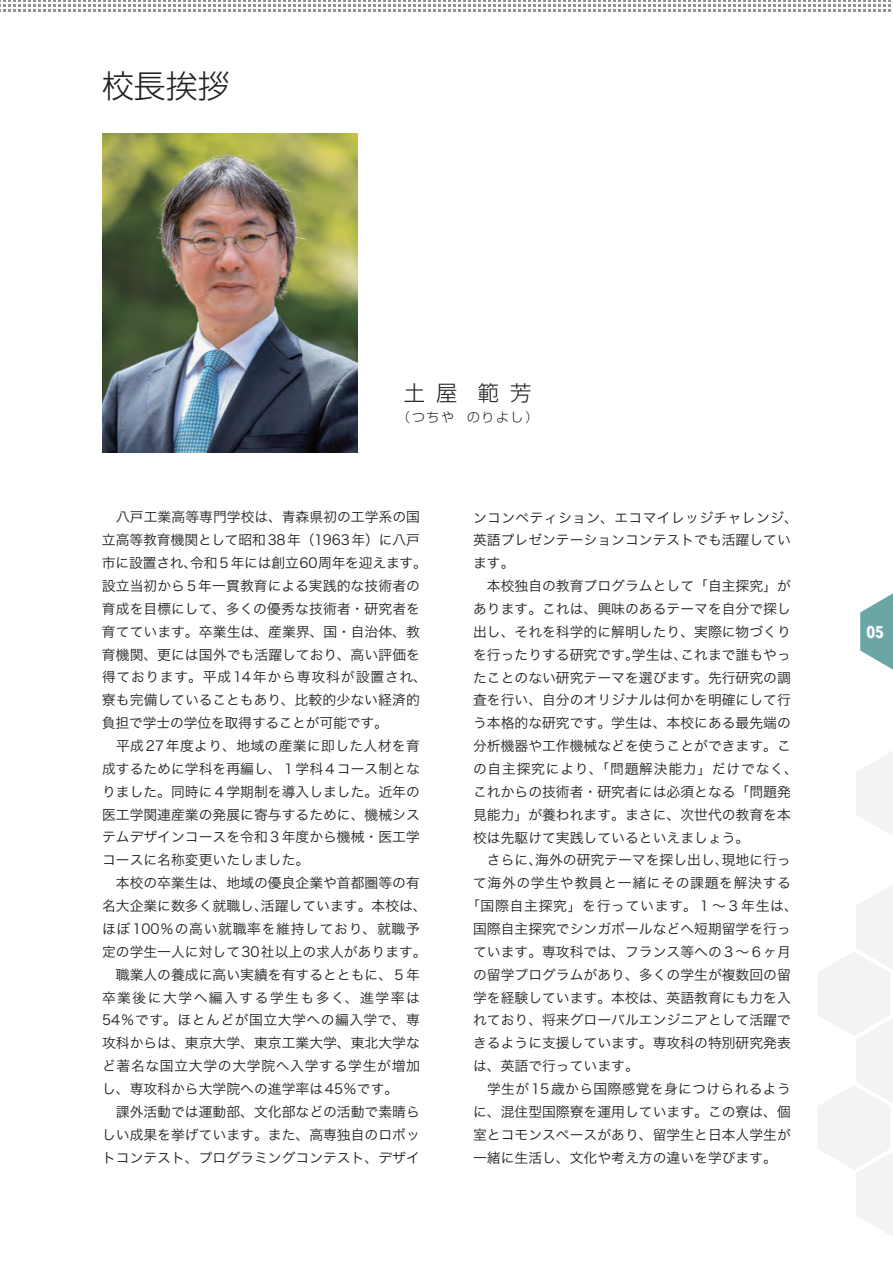
<style>
.page{position:relative;width:893px;height:1263px;background:#fff}
.page>*{position:absolute;margin:0;border:0;box-sizing:border-box;transform-origin:0 0}
.t1{font:300 31.95px "Shin Go Pro";color:#231f20}
.t2{font:300 21.3px "Shin Go Pro";color:#231f20}
.t3{font:italic 700 16.95px "Avenir Next Condensed";color:#fff}
.t4{font:13.8px/22.8px "Hira Kaku Pro W3";color:#231f20}
.t5{font:13.8px "Hira Kaku Pro W3";letter-spacing:.05em;color:#231f20}
.t6{font:13.8px "Hira Kaku Pro W3";letter-spacing:.025em;color:#231f20}
.t7{font:13.8px "Hira Kaku Pro W3";letter-spacing:.055em;color:#231f20}
.t8{font:13.8px "Hira Kaku Pro W3";letter-spacing:.02em;color:#231f20}
.t9{font:300 12.75px "Shin Go Pro";letter-spacing:.14em;color:#231f20}
</style>
<div class="page">
<svg style="left:856px;top:752px;width:37px;height:83px"></svg>
<svg style="left:817px;top:885px;width:76px;height:351px"></svg>
<svg style="left:860px;top:593px;width:33px;height:77px"></svg>
<svg style="left:0;top:0;width:891px;height:12px"></svg>
<img style="left:102px;top:134px;width:255px;height:319px">
<h1 class="t1" style="left:102px;top:60px;width:129px">校長挨拶</h1>
<h2 class="t2" style="left:404px;top:376px;width:129px">土 屋 範 芳</h2>
<p class="t9" style="left:398px;top:406px;width:142px">（つちや のりよし）</p>
<p class="t4" style="left:102px;top:505px;width:327px">　八戸工業高等専門学校は、青森県初の工学系の国立高等教育機関として昭和38年（1963年）に八戸市に設置され、令和５年には創立60周年を迎えます。設立当初から５年一貫教育による実践的な技術者の育成を目標にして、多くの優秀な技術者・研究者を育てています。卒業生は、産業界、国・自治体、教育機関、更には国外でも活躍しており、高い評価を得ております。平成14年から専攻科が設置され、寮も完備していることもあり、比較的少ない経済的負担で学士の学位を取得することが可能です。<br>　平成27年度より、地域の産業に即した人材を育成するために学科を再編し、１学科４コース制となりました。同時に４学期制を導入しました。近年の医工学関連産業の発展に寄与するために、機械システムデザインコースを令和３年度から機械・医工学コースに名称変更いたしました。<br>　本校の卒業生は、地域の優良企業や首都圏等の有名大企業に数多く就職し、活躍しています。本校は、ほぼ100％の高い就職率を維持しており、就職予定の学生一人に対して30社以上の求人があります。　職業人の養成に高い実績を有するとともに、５年卒業後に大学へ編入する学生も多く、進学率は<br>54％です。ほとんどが国立大学への編入学で、専攻科からは、東京大学、東京工業大学、東北大学など著名な国立大学の大学院へ入学する学生が増加し、専攻科から大学院への進学率は45％です。<br>　課外活動では運動部、文化部などの活動で素晴らしい成果を挙げています。また、高専独自のロボットコンテスト、プログラミングコンテスト、デザイ</p>
<p class="t6" style="left:473px;top:505px;width:326px">ンコンペティション、エコマイレッジチャレンジ、</p>
<p class="t4" style="left:473px;top:528px;width:319px">英語プレゼンテーションコンテストでも活躍してい</p>
<p class="t4" style="left:473px;top:551px;width:43px">ます。</p>
<p class="t4" style="left:473px;top:573px;width:319px">　本校独自の教育プログラムとして「自主探究」が</p>
<p class="t4" style="left:473px;top:596px;width:319px">あります。これは、興味のあるテーマを自分で探し</p>
<p class="t4" style="left:473px;top:619px;width:319px">出し、それを科学的に解明したり、実際に物づくり</p>
<p class="t4" style="left:473px;top:642px;width:319px">を行ったりする研究です。学生は、これまで誰もやっ</p>
<p class="t4" style="left:473px;top:665px;width:319px">たことのない研究テーマを選びます。先行研究の調</p>
<p class="t4" style="left:473px;top:688px;width:319px">査を行い、自分のオリジナルは何かを明確にして行</p>
<p class="t4" style="left:473px;top:711px;width:319px">う本格的な研究です。学生は、本校にある最先端の</p>
<p class="t4" style="left:473px;top:733px;width:319px">分析機器や工作機械などを使うことができます。こ</p>
<p class="t7" style="left:473px;top:756px;width:326px">の自主探究により、「問題解決能力」だけでなく、</p>
<p class="t4" style="left:473px;top:779px;width:319px">これからの技術者・研究者には必須となる「問題発</p>
<p class="t4" style="left:473px;top:802px;width:319px">見能力」が養われます。まさに、次世代の教育を本</p>
<p class="t4" style="left:473px;top:825px;width:278px">校は先駆けて実践しているといえましょう。</p>
<p class="t4" style="left:473px;top:848px;width:319px">　さらに、海外の研究テーマを探し出し、現地に行っ</p>
<p class="t5" style="left:473px;top:871px;width:319px">て海外の学生や教員と一緒にその課題を解決する</p>
<p class="t5" style="left:466px;top:894px;width:333px">「国際自主探究」を行っています。１～３年生は、</p>
<p class="t4" style="left:473px;top:916px;width:319px">国際自主探究でシンガポールなどへ短期留学を行っ</p>
<p class="t4" style="left:473px;top:939px;width:319px">ています。専攻科では、フランス等への３～６ヶ月</p>
<p class="t4" style="left:473px;top:962px;width:319px">の留学プログラムがあり、多くの学生が複数回の留</p>
<p class="t4" style="left:473px;top:985px;width:319px">学を経験しています。本校は、英語教育にも力を入</p>
<p class="t4" style="left:473px;top:1008px;width:319px">れており、将来グローバルエンジニアとして活躍で</p>
<p class="t4" style="left:473px;top:1031px;width:319px">きるように支援しています。専攻科の特別研究発表</p>
<p class="t4" style="left:473px;top:1053px;width:167px">は、英語で行っています。</p>
<p class="t8" style="left:473px;top:1076px;width:319px">　学生が15歳から国際感覚を身につけられるよう</p>
<p class="t4" style="left:473px;top:1099px;width:319px">に、混住型国際寮を運用しています。この寮は、個</p>
<p class="t4" style="left:473px;top:1122px;width:319px">室とコモンスペースがあり、留学生と日本人学生が</p>
<p class="t4" style="left:473px;top:1145px;width:306px">一緒に生活し、文化や考え方の違いを学びます。</p>
<p class="t3" style="left:867px;top:621px;width:23px">05</p>
</div>
